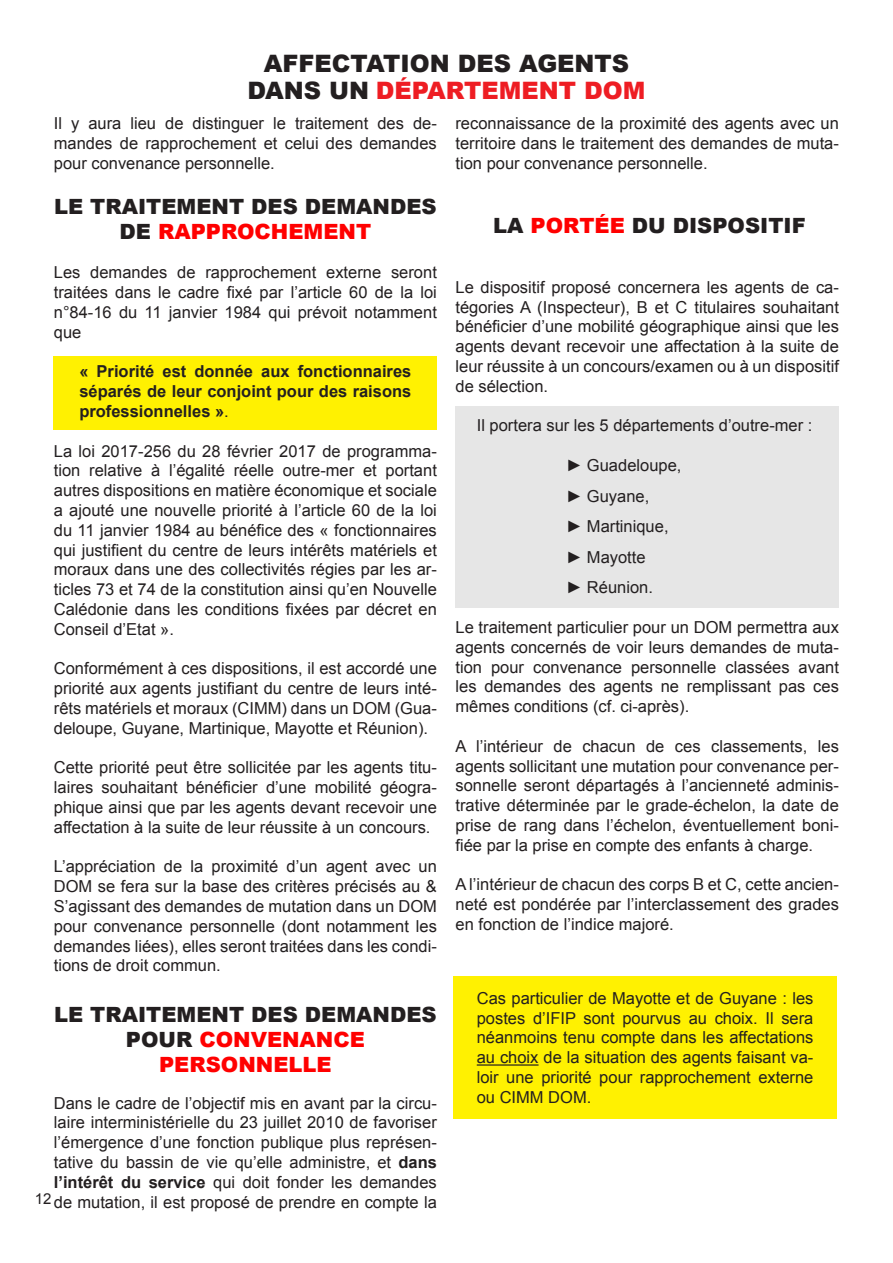
<style>
.page{position:relative;width:893px;height:1263px;background:#fff}
.page>*{position:absolute;margin:0;border:0;box-sizing:border-box;transform-origin:0 0}
.t1{font:900 24px "Arial";color:#231f20}
.t2{font:900 24px "Arial";color:#ee1d23}
.t3{font:900 21px/25.2px "Arial";color:#231f20;text-align:center}
.t4{font:900 21px "Arial";color:#f00}
.t5{font:16.5px/19.8px "Arial";color:#231f20;text-align:justify}
.t6{font:700 16.5px/19.8px "Arial";color:#231f20;text-align:justify}
.t7{font:15px "Arial";color:#231f20}
.s1{color:#231f20}
.s2{color:#f00}
.s3{font-weight:400}
.s4{font-weight:700}
</style>
<div class="page">
<div style="left:53px;top:357px;width:384px;height:73px;background:#fff101"></div>
<div style="left:453px;top:976px;width:384px;height:142px;background:#fff101"></div>
<div style="left:455px;top:406px;width:383px;height:202px;background:#e6e6e6"></div>
<hr style="left:477px;top:1064px;width:62px;height:1px;background:#231f20">
<p class="t1" style="left:264px;top:46px;width:367px">AFFECTATION DES AGENTS</p>
<p class="t2" style="left:247px;top:73px;width:399px"><span class="s1">DANS UN</span> DÉPARTEMENT DOM</p>
<p class="t5" style="left:455px;top:113px;width:385px">reconnaissance de la proximité des agents avec un territoire dans le traitement des demandes de muta&shy;tion pour convenance personnelle.</p>
<p class="t5" style="left:54px;top:113px;width:385px">Il y aura lieu de distinguer le traitement des de&shy;mandes de rapprochement et celui des demandes pour convenance personnelle.</p>
<p class="t3" style="left:54px;top:193px;width:384px">LE TRAITEMENT DES DEMANDES<br>DE <span class="s2">RAPPROCHEMENT</span></p>
<p class="t5" style="left:54px;top:263px;width:385px">Les demandes de rapprochement externe seront traitées dans le cadre fixé par l’article 60 de la loi n°84-16 du 11 janvier 1984 qui prévoit notamment que</p>
<p class="t6" style="left:79px;top:362px;width:334px">« Priorité est donnée aux fonctionnaires séparés de leur conjoint pour des raisons professionnelles »<span class="s3">.</span></p>
<p class="t5" style="left:54px;top:441px;width:385px">La loi 2017-256 du 28 février 2017 de programma&shy;tion relative à l’égalité réelle outre-mer et portant autres dispositions en matière économique et sociale a ajouté une nouvelle priorité à l’article 60 de la loi du 11 janvier 1984 au bénéfice des « fonctionnaires qui justifient du centre de leurs intérêts matériels et moraux dans une des collectivités régies par les ar&shy;ticles 73 et 74 de la constitution ainsi qu’en Nouvelle Calédonie dans les conditions fixées par décret en Conseil d’Etat ».</p>
<p class="t5" style="left:54px;top:659px;width:385px">Conformément à ces dispositions, il est accordé une priorité aux agents justifiant du centre de leurs inté&shy;rêts matériels et moraux (CIMM) dans un DOM (Gua&shy;deloupe, Guyane, Martinique, Mayotte et Réunion).</p>
<p class="t5" style="left:54px;top:758px;width:385px">Cette priorité peut être sollicitée par les agents titu&shy;laires souhaitant bénéficier d’une mobilité géogra&shy;phique ainsi que par les agents devant recevoir une affectation à la suite de leur réussite à un concours.</p>
<p class="t5" style="left:54px;top:857px;width:385px">L’appréciation de la proximité d’un agent avec un DOM se fera sur la base des critères précisés au &amp; S’agissant des demandes de mutation dans un DOM pour convenance personnelle (dont notamment les demandes liées), elles seront traitées dans les condi&shy;tions de droit commun.</p>
<p class="t3" style="left:54px;top:1001px;width:384px">LE TRAITEMENT DES DEMANDES</p>
<p class="t4" style="left:126px;top:1024px;width:240px"><span class="s1">POUR</span> CONVENANCE</p>
<p class="t4" style="left:159px;top:1049px;width:174px">PERSONNELLE</p>
<p class="t5" style="left:54px;top:1093px;width:385px">Dans le cadre de l’objectif mis en avant par la circu&shy;laire interministérielle du 23 juillet 2010 de favoriser l’émergence d’une fonction publique plus représen&shy;tative du bassin de vie qu’elle administre, et <span class="s4">dans l’intérêt du service</span> qui doit fonder les demandes de mutation, il est proposé de prendre en compte la</p>
<p class="t3" style="left:493px;top:213px;width:314px">LA <span class="s2">PORTÉE</span> DU DISPOSITIF</p>
<p class="t5" style="left:455px;top:277px;width:385px">Le dispositif proposé concernera les agents de ca&shy;tégories A (Inspecteur), B et C titulaires souhaitant bénéficier d’une mobilité géographique ainsi que les agents devant recevoir une affectation à la suite de leur réussite à un concours/examen ou à un dispositif de sélection.</p>
<p class="t5" style="left:477px;top:416px;width:337px">Il portera sur les 5 départements d’outre-mer :</p>
<p class="t5" style="left:566px;top:455px;width:117px"><span class="s4">►</span> Guadeloupe,</p>
<p class="t5" style="left:566px;top:486px;width:85px"><span class="s4">►</span> Guyane,</p>
<p class="t5" style="left:566px;top:517px;width:104px"><span class="s4">►</span> Martinique,</p>
<p class="t5" style="left:566px;top:547px;width:81px"><span class="s4">►</span> Mayotte</p>
<p class="t5" style="left:566px;top:578px;width:88px"><span class="s4">►</span> Réunion.</p>
<p class="t5" style="left:455px;top:617px;width:385px">Le traitement particulier pour un DOM permettra aux agents concernés de voir leurs demandes de muta&shy;tion pour convenance personnelle classées avant les demandes des agents ne remplissant pas ces mêmes conditions (cf. ci-après).</p>
<p class="t5" style="left:455px;top:736px;width:385px">A l’intérieur de chacun de ces classements, les agents sollicitant une mutation pour convenance per&shy;sonnelle seront départagés à l’ancienneté adminis&shy;trative déterminée par le grade-échelon, la date de prise de rang dans l’échelon, éventuellement boni&shy;fiée par la prise en compte des enfants à charge.</p>
<p class="t5" style="left:455px;top:875px;width:385px">A l’intérieur de chacun des corps B et C, cette ancien&shy;neté est pondérée par l’interclassement des grades en fonction de l’indice majoré.</p>
<p class="t5" style="left:477px;top:988px;width:338px">Cas particulier de Mayotte et de Guyane : les postes d’IFIP sont pourvus au choix. Il sera néanmoins tenu compte dans les affectations au choix de la situation des agents faisant va&shy;loir une priorité pour rapprochement externe ou CIMM DOM.</p>
<p class="t7" style="left:35px;top:1189px;width:18px">12</p>
</div>
